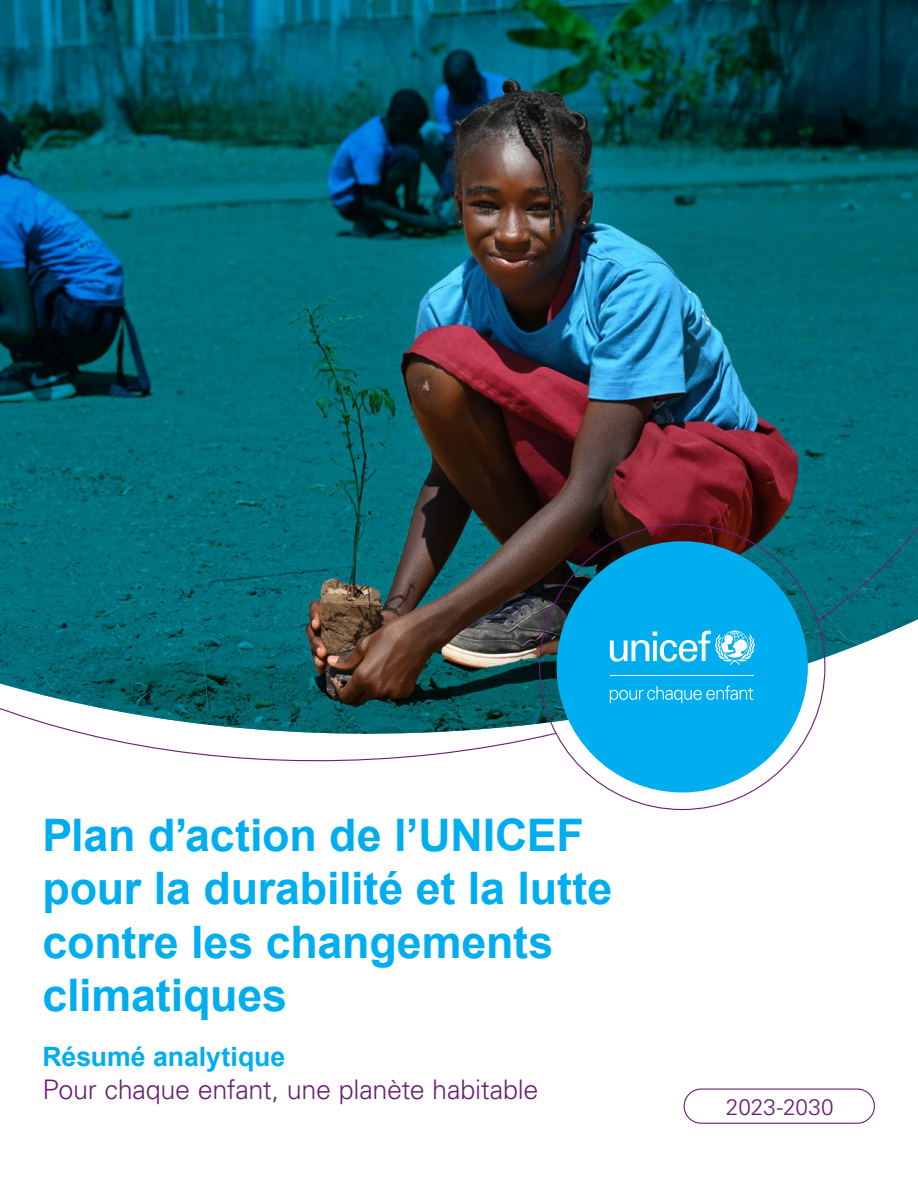
<style>
.page{position:relative;width:918px;height:1188px;background:#fff}
.page>*{position:absolute;margin:0;border:0;box-sizing:border-box;transform-origin:0 0}
.t1{font:700 44.85px/53.4px "Arial";letter-spacing:-.005em;color:#00aeef}
.t2{font:300 27px "Univers";letter-spacing:-.01em;color:#6a1e74}
.t3{font:700 26.7px "Arial";color:#00aeef}
.t4{font:300 22.5px "Univers";letter-spacing:.005em;color:#6a1e74}
</style>
<div class="page">
<img style="left:0;top:0;width:918px;height:735px">
<svg style="left:0;top:702px;width:557px;height:60px"></svg>
<div style="left:557px;top:541px;width:251px;height:252px;background:#00aeef;border-radius:50%"></div>
<svg style="left:816px;top:509px;width:102px;height:114px;background:#026c79"></svg>
<div style="left:684px;top:1089px;width:191px;height:35px;border:1px solid #6a1e74;border-radius:17px"></div>
<svg style="left:610px;top:631px;width:145px;height:34px"></svg>
<hr style="left:610px;top:675px;width:143px;height:1px;background:#fff">
<svg style="left:610px;top:686px;width:143px;height:17px"></svg>
<p class="t1" style="left:43px;top:809px;width:571px">Plan d’action de l’UNICEF pour la durabilité et la lutte contre les changements climatiques</p>
<p class="t3" style="left:43px;top:1037px;width:244px">Résumé analytique</p>
<p class="t2" style="left:43px;top:1073px;width:498px">Pour chaque enfant, une planète habitable</p>
<p class="t4" style="left:726px;top:1093px;width:109px">2023-2030</p>
</div>
